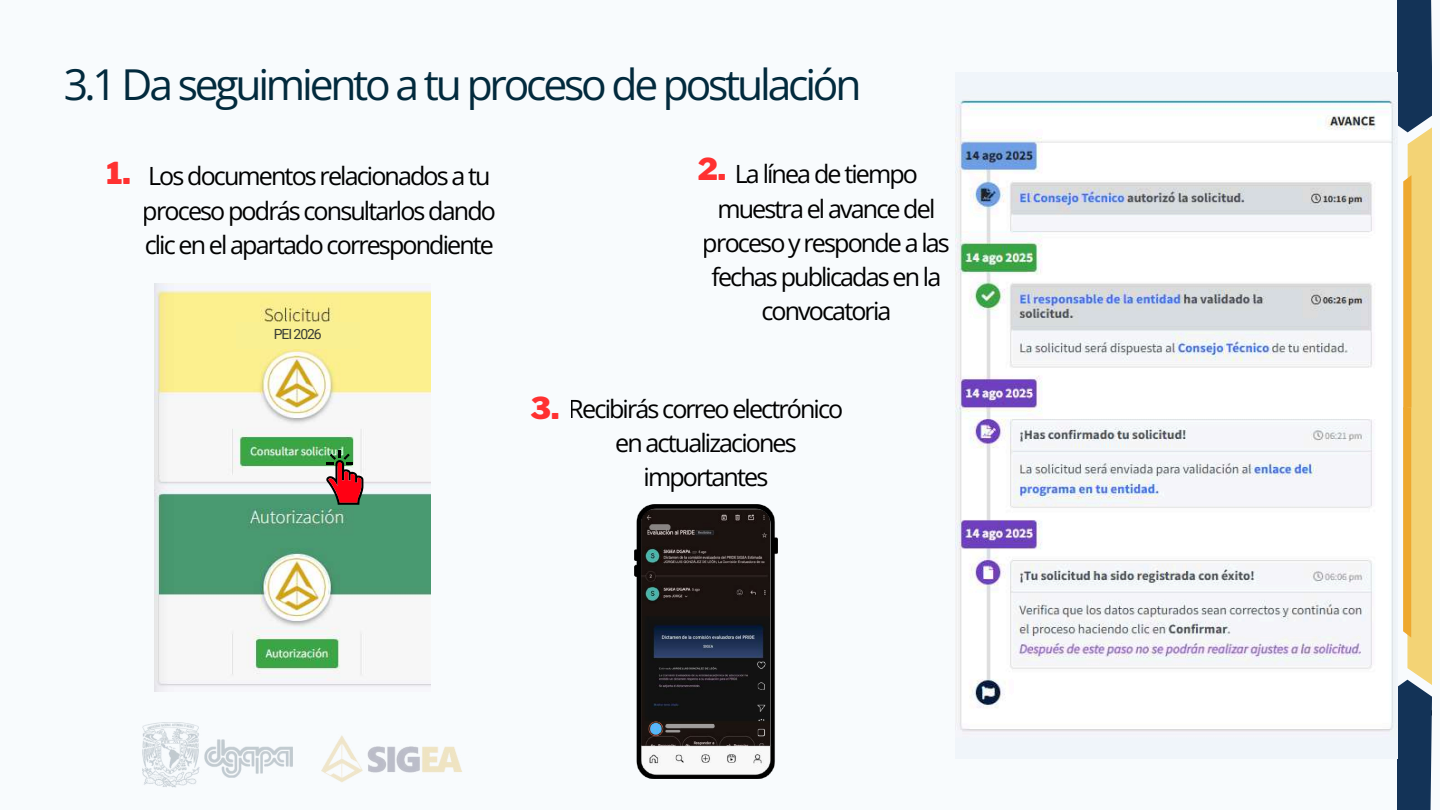
<style>
.page{position:relative;width:1440px;height:810px;background:#f8fbfd}
.page>*{position:absolute;margin:0;border:0;box-sizing:border-box;transform-origin:0 0}
.t1{font:42.6px "Open Sans";letter-spacing:-.075em;color:#022a3d}
.t2{font:900 30px "Libre Franklin";color:#ff3131}
.t3{font:25.1px/34.3px "Open Sans";letter-spacing:-.075em;color:#000;text-align:center}
.t4{font:14px "Roboto";letter-spacing:-.075em;color:#393d36}
</style>
<div class="page">
<svg style="left:1398px;top:0;width:33px;height:810px"></svg>
<img style="left:321px;top:735px;width:141px;height:48px">
<img style="left:143px;top:722px;width:150px;height:65px">
<img style="left:634px;top:505px;width:144px;height:273px">
<img style="left:155px;top:284px;width:276px;height:408px">
<svg style="left:326px;top:451px;width:37px;height:54px"></svg>
<img style="left:956px;top:99px;width:441px;height:635px">
<div style="left:236px;top:322px;width:124px;height:27px;background:#f9f092"></div>
<h1 class="t1" style="left:63px;top:54px;width:800px">3.1 Da seguimiento a tu proceso de postulación</h1>
<p class="t3" style="left:148px;top:158px;width:344px">Los documentos relacionados a tu</p>
<p class="t2" style="left:698px;top:151px;width:30px">2.</p>
<p class="t3" style="left:143px;top:193px;width:355px;text-align:left">proceso podrás consultarlos dando clic en el apartado correspondiente</p>
<p class="t2" style="left:106px;top:155px;width:26px">1.</p>
<p class="t3" style="left:703px;top:156px;width:249px">La línea de tiempo muestra el avance del proceso y responde a las fechas publicadas en la convocatoria</p>
<p class="t4" style="left:274px;top:326px;width:50px">PEI 2026</p>
<p class="t2" style="left:531px;top:390px;width:30px">3.</p>
<p class="t3" style="left:569px;top:391px;width:276px">Recibirás correo electrónico en actualizaciones importantes</p>
</div>
